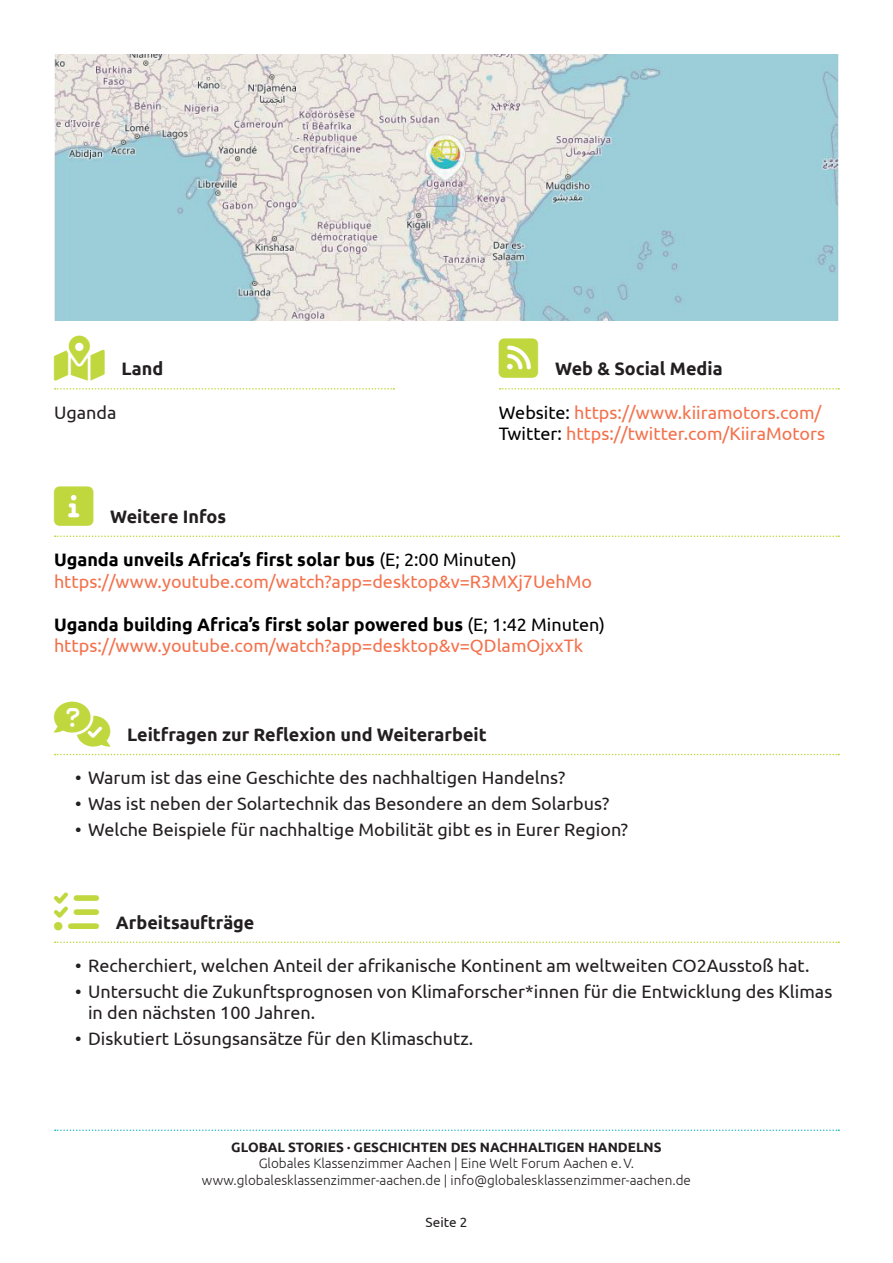
<style>
.page{position:relative;width:893px;height:1263px;background:#fff}
.page>*{position:absolute;margin:0;border:0;box-sizing:border-box;transform-origin:0 0}
.t1{font:18px/21.6px "Ubuntu";color:#231f20}
.t2{font:18px/21.6px "Ubuntu";color:#f3714c}
.t3{font:700 18px "Ubuntu";color:#231f20}
.t4{font:300 13.5px/16.2px "Ubuntu";color:#231f20;text-align:center}
.t5{font:700 13.5px "Ubuntu";color:#231f20}
.t6{font:13.5px "Ubuntu";color:#231f20}
.s1{color:#000}
.s2{font-weight:700;color:#000}
.s3{color:#c0d73e}
</style>
<div class="page">
<svg style="left:55px;top:1129px;width:784px;height:2px"></svg>
<svg style="left:55px;top:754px;width:784px;height:1px"></svg>
<svg style="left:55px;top:535px;width:784px;height:2px"></svg>
<svg style="left:55px;top:941px;width:784px;height:2px"></svg>
<img style="left:54px;top:54px;width:785px;height:266px">
<svg style="left:55px;top:388px;width:339px;height:2px"></svg>
<svg style="left:500px;top:388px;width:339px;height:2px"></svg>
<p class="t3" style="left:122px;top:358px;width:43px">Land</p>
<p class="t1" style="left:54px;top:401px;width:64px">Uganda</p>
<p class="t3" style="left:555px;top:358px;width:169px">Web &amp; Social Media</p>
<p class="t2" style="left:499px;top:401px;width:328px"><span class="s1">Website:</span> https://www.kiiramotors.com/<br><span class="s1">Twitter:</span> https://twitter.com/KiiraMotors</p>
<p class="t3" style="left:110px;top:505px;width:117px">Weitere Infos</p>
<p class="t2" style="left:54px;top:548px;width:540px"><span class="s2">Uganda unveils Africa’s first solar bus</span> <span class="s1">(E; 2:00 Minuten) </span>https://www.youtube.com/watch?app=desktop&amp;v=R3MXj7UehMo</p>
<p class="t2" style="left:54px;top:613px;width:552px"><span class="s2">Uganda building Africa’s first solar powered bus</span> <span class="s1">(E; 1:42 Minuten) </span>https://www.youtube.com/watch?app=desktop&amp;v=QDlamOjxxTk</p>
<p class="t3" style="left:54px;top:724px;width:434px"><span class="s3">★</span> Leitfragen zur Reflexion und Weiterarbeit</p>
<p class="t1" style="left:75px;top:766px;width:492px">• Warum ist das eine Geschichte des nachhaltigen Handelns?</p>
<p class="t1" style="left:75px;top:792px;width:536px">• Was ist neben der Solartechnik das Besondere an dem Solarbus?</p>
<p class="t1" style="left:75px;top:818px;width:554px">• Welche Beispiele für nachhaltige Mobilität gibt es in Eurer Region?</p>
<p class="t3" style="left:54px;top:911px;width:202px"><span class="s3">★</span> Arbeitsaufträge</p>
<p class="t1" style="left:75px;top:954px;width:736px">• Recherchiert, welchen Anteil der afrikanische Kontinent am weltweiten CO2Ausstoß hat.</p>
<p class="t1" style="left:88px;top:980px;width:746px;text-indent:-13px">• Untersucht die Zukunftsprognosen von Klimaforscher*innen für die Entwicklung des Klimas in den nächsten 100 Jahren.</p>
<p class="t1" style="left:75px;top:1027px;width:400px">• Diskutiert Lösungsansätze für den Klimaschutz.</p>
<p class="t5" style="left:231px;top:1139px;width:432px">GLOBAL STORIES · GESCHICHTEN DES NACHHALTIGEN HANDELNS</p>
<p class="t4" style="left:202px;top:1155px;width:490px">Globales Klassenzimmer Aachen | Eine Welt Forum Aachen e.V. www.globalesklassenzimmer-aachen.de | info@globalesklassenzimmer-aachen.de</p>
<p class="t6" style="left:426px;top:1214px;width:43px">Seite 2</p>
</div>
